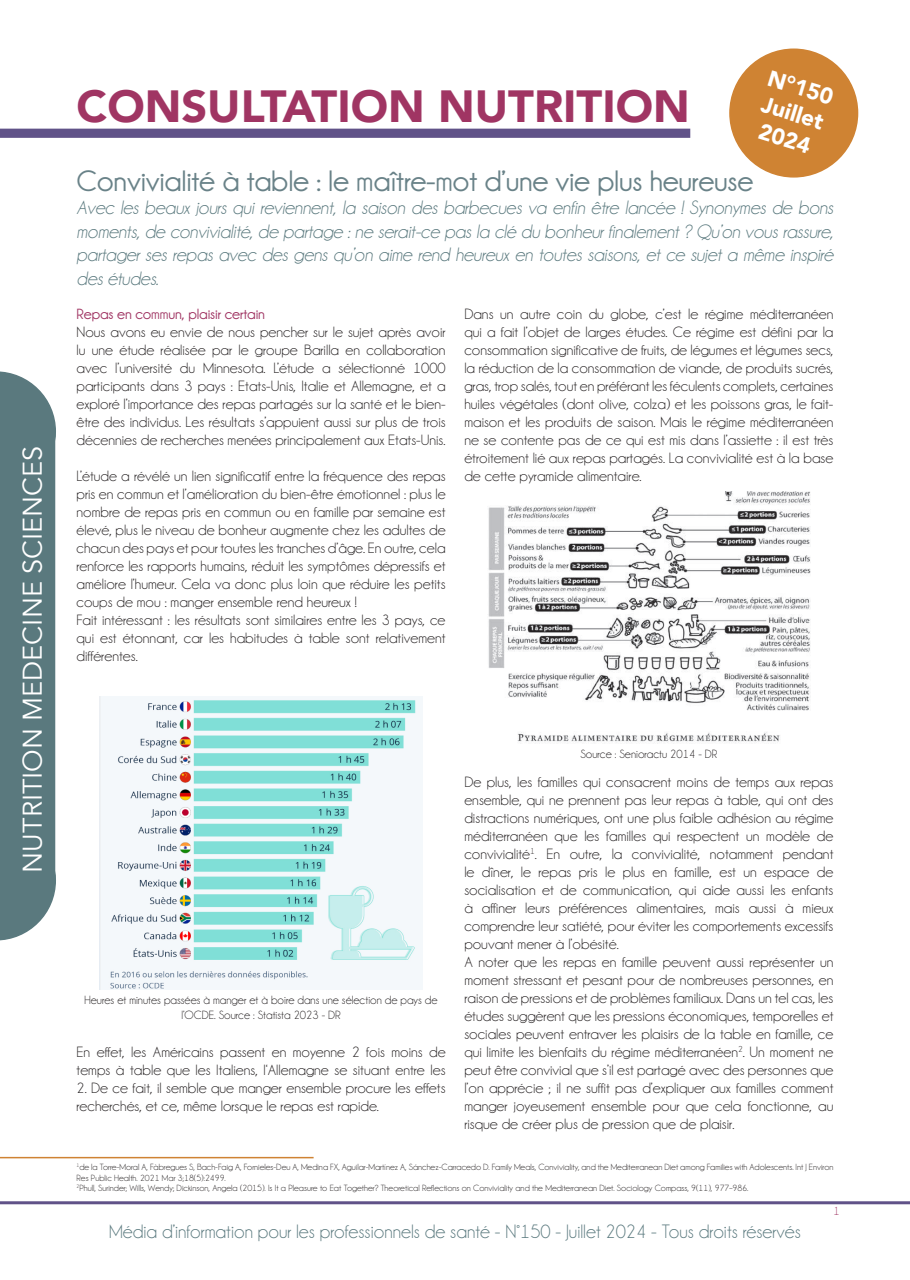
<style>
.page{position:relative;width:910px;height:1280px;background:#fff}
.page>*{position:absolute;margin:0;border:0;box-sizing:border-box;transform-origin:0 0}
.t1{font:900 45px "Avenir";color:#a03563}
.t2{font:700 30px "Champagne&Limousines";letter-spacing:-.01em;color:#698288;scale:1.04 1}
.t3{font:27px "Avenir";color:#fff}
.t4{font:900 22.5px "Avenir";color:#fff}
.t5{font:italic 19.5px/23.4px "Champagne&Limousines";letter-spacing:-.01em;color:#5a797e;text-align:justify}
.t6{font:19.5px "Champagne&Limousines";color:#5a797e}
.t7{font:15px/18px "Champagne&Limousines";color:#231f20;text-align:justify;scale:1.04 1}
.t8{font:700 15px "Champagne&Limousines";letter-spacing:-.01em;color:#a03563;scale:1.04 1}
.t9{font:12px/14.4px "Champagne&Limousines";color:#231f20;text-align:center}
.t10{font:12px "Champagne&Limousines";color:#a03563}
.t11{font:9px/10.8px "Champagne&Limousines";color:#231f20;scale:1.04 1}
</style>
<div class="page">
<svg style="left:0;top:129px;width:690px;height:9px;background:#625489"></svg>
<div style="left:0;top:371px;width:56px;height:570px;background:#5a797e"></div>
<hr style="left:0;top:1201px;width:910px;height:3px;background:#605288">
<div style="left:730px;top:49px;width:127px;height:128px;background:#cf8333;border-radius:50%"></div>
<hr style="left:0;top:1157px;width:314px;height:1px;background:#cf8333">
<img style="left:100px;top:696px;width:323px;height:293px">
<img style="left:488px;top:491px;width:322px;height:253px">
<p class="t3" style="left:17px;top:872px;width:428px;rotate:-90deg">NUTRITION MEDECINE SCIENCES</p>
<p class="t1" style="left:77px;top:67px;width:615px">CONSULTATION NUTRITION</p>
<p class="t4" style="left:774px;top:59px;width:69px;rotate:17deg">N°150</p>
<p class="t4" style="left:768px;top:85px;width:65px;rotate:17deg">Juillet</p>
<p class="t4" style="left:765px;top:113px;width:55px;rotate:17deg">2024</p>
<p class="t2" style="left:77px;top:164px;width:652px">Convivialité à table : le maître-mot d’une vie plus heureuse</p>
<p class="t5" style="left:77px;top:196px;width:758px">Avec les beaux jours qui reviennent, la saison des barbecues va enfin être lancée ! Synonymes de bons moments, de convivialité, de partage : ne serait-ce pas la clé du bonheur finalement ? Qu’on vous rassure, partager ses repas avec des gens qu’on aime rend heureux en toutes saisons, et ce sujet a même inspiré des études.</p>
<p class="t8" style="left:77px;top:305px;width:183px">Repas en commun, plaisir certain</p>
<p class="t7" style="left:77px;top:323px;width:356px">Nous avons eu envie de nous pencher sur le sujet après avoir lu une étude réalisée par le groupe Barilla en collaboration avec l’université du Minnesota. L’étude a sélectionné 1000 participants dans 3 pays : Etats-Unis, Italie et Allemagne, et a exploré l’importance des repas partagés sur la santé et le bien&shy;être des individus. Les résultats s’appuient aussi sur plus de trois décennies de recherches menées principalement aux Etats-Unis.</p>
<p class="t7" style="left:77px;top:467px;width:356px">L’étude a révélé un lien significatif entre la fréquence des repas pris en commun et l’amélioration du bien-être émotionnel : plus le nombre de repas pris en commun ou en famille par semaine est élevé, plus le niveau de bonheur augmente chez les adultes de chacun des pays et pour toutes les tranches d’âge. En outre, cela renforce les rapports humains, réduit les symptômes dépressifs et améliore l’humeur. Cela va donc plus loin que réduire les petits coups de mou : manger ensemble rend heureux !</p>
<p class="t7" style="left:77px;top:611px;width:356px">Fait intéressant : les résultats sont similaires entre les 3 pays, ce qui est étonnant, car les habitudes à table sont relativement différentes.</p>
<p class="t7" style="left:464px;top:305px;width:356px">Dans un autre coin du globe, c’est le régime méditerranéen qui a fait l’objet de larges études. Ce régime est défini par la consommation significative de fruits, de légumes et légumes secs, la réduction de la consommation de viande, de produits sucrés, gras, trop salés, tout en préférant les féculents complets, certaines huiles végétales (dont olive, colza) et les poissons gras, le fait&shy;maison et les produits de saison. Mais le régime méditerranéen ne se contente pas de ce qui est mis dans l’assiette : il est très étroitement lié aux repas partagés. La convivialité est à la base de cette pyramide alimentaire.</p>
<p class="t9" style="left:85px;top:993px;width:354px">Heures et minutes passées à manger et à boire dans une sélection de pays de l’OCDE. Source : Statista 2023 - DR</p>
<p class="t7" style="left:77px;top:1043px;width:356px">En effet, les Américains passent en moyenne 2 fois moins de temps à table que les Italiens, l‘Allemagne se situant entre les</p>
<p class="t7" style="left:77px;top:1079px;width:356px">2. De ce fait, il semble que manger ensemble procure les effets recherchés, et ce, même lorsque le repas est rapide.</p>
<p class="t9" style="left:580px;top:746px;width:139px">Source : Senioractu 2014 - DR</p>
<p class="t7" style="left:464px;top:773px;width:356px">De plus, les familles qui consacrent moins de temps aux repas ensemble, qui ne prennent pas leur repas à table, qui ont des distractions numériques, ont une plus faible adhésion au régime méditerranéen que les familles qui respectent un modèle de convivialité<sup>1</sup>. En outre, la convivialité, notamment pendant le dîner, le repas pris le plus en famille, est un espace de socialisation et de communication, qui aide aussi les enfants à affiner leurs préférences alimentaires, mais aussi à mieux comprendre leur satiété, pour éviter les comportements excessifs pouvant mener à l’obésité.</p>
<p class="t7" style="left:464px;top:953px;width:356px">A noter que les repas en famille peuvent aussi représenter un moment stressant et pesant pour de nombreuses personnes, en raison de pressions et de problèmes familiaux. Dans un tel cas, les études suggèrent que les pressions économiques, temporelles et sociales peuvent entraver les plaisirs de la table en famille, ce qui limite les bienfaits du régime méditerranéen<sup>2</sup>. Un moment ne peut être convivial que s’il est partagé avec des personnes que l’on apprécie ; il ne suffit pas d’expliquer aux familles comment manger joyeusement ensemble pour que cela fonctionne, au risque de créer plus de pression que de plaisir.</p>
<p class="t11" style="left:77px;top:1161px;width:729px"><sup>1</sup>de la Torre-Moral A, Fàbregues S, Bach-Faig A, Fornieles-Deu A, Medina FX, Aguilar-Martínez A, Sánchez-Carracedo D. Family Meals, Conviviality, and the Mediterranean Diet among Families with Adolescents. Int J Environ<br>Res Public Health. 2021 Mar 3;18(5):2499.</p>
<p class="t11" style="left:77px;top:1183px;width:648px"><sup>2</sup>Phull, Surinder; Wills, Wendy; Dickinson, Angela (2015). Is It a Pleasure to Eat Together? Theoretical Reflections on Conviviality and the Mediterranean Diet. Sociology Compass, 9(11), 977–986.</p>
<p class="t6" style="left:109px;top:1220px;width:693px">Média d’information pour les professionnels de santé - N°150 - Juillet 2024 - Tous droits réservés</p>
<p class="t10" style="left:833px;top:1204px;width:8px">1</p>
</div>
